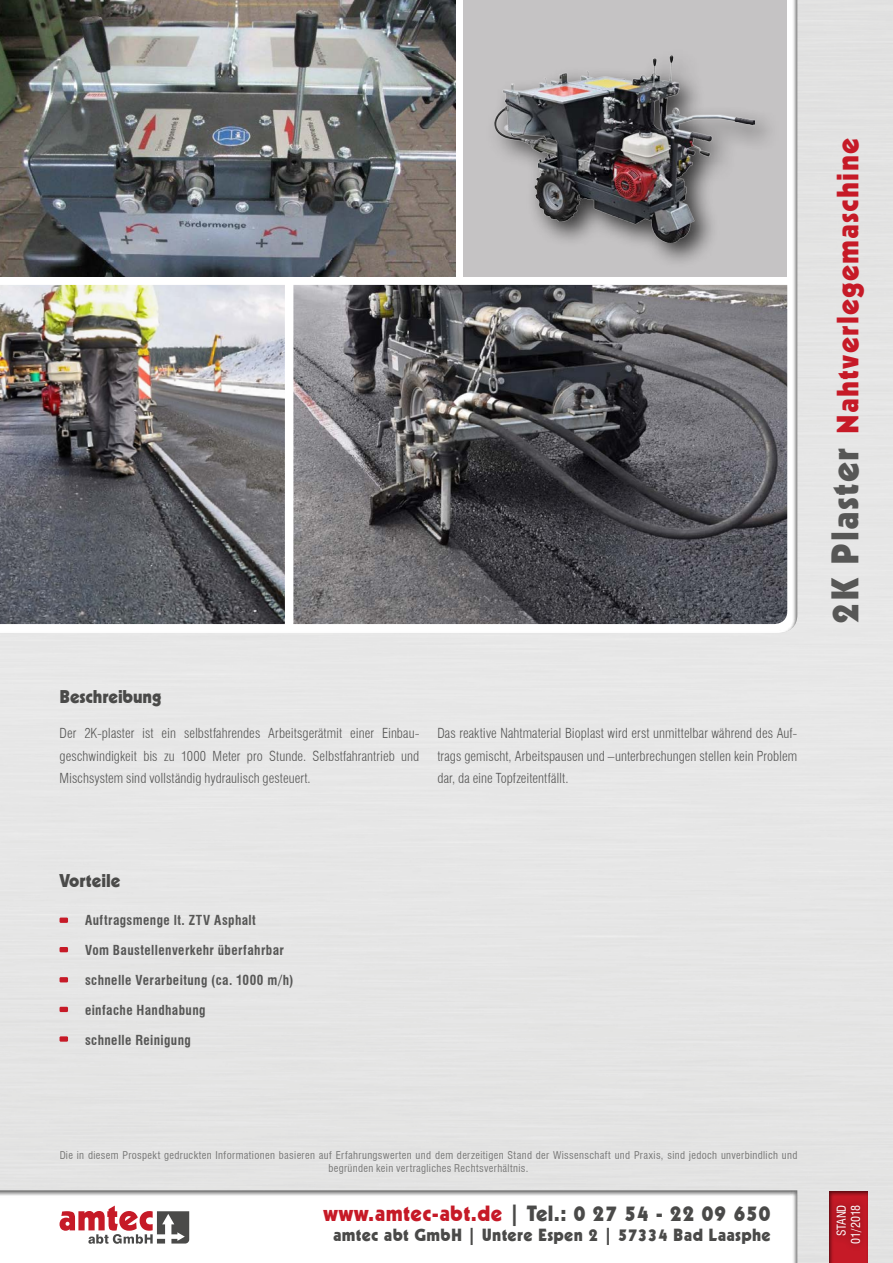
<style>
.page{position:relative;width:893px;height:1263px;background:#fff}
.page>*{position:absolute;margin:0;border:0;box-sizing:border-box;transform-origin:0 0}
.t1{font:30px "Geometric 231 BT Heavy C";letter-spacing:.04em;color:#c61a27}
.t2{font:21.45px "Geometric 231 BT Heavy C";letter-spacing:.02em;color:#4a4a49}
.t3{font:18px "Geometric 231 BT Heavy C";letter-spacing:-.01em;color:#4a4a49}
.t4{font:17.1px "Geometric 231 BT Heavy C";letter-spacing:.02em;color:#4a4a49}
.t5{font:300 condensed 13.5px/22.5px "Swiss 721 BT";color:#575756;text-align:justify}
.t6{font:700 condensed 13.5px "Swiss 721 BT";letter-spacing:.03em;color:#575756}
.t7{font:condensed 12px/14.4px "Swiss 721 BT";color:#fff;text-align:right}
.t8{font:condensed 10.5px/12.6px "Swiss 721 BT";letter-spacing:.035em;color:#4a4a49;text-align:center}
.s1{font-size:37.5px;color:#575756}
.s2{color:#c61a27}
</style>
<div class="page">
<div style="left:0;top:0;width:822px;height:1263px;background:#000;opacity:.55"></div>
<div style="left:815px;top:1181px;width:65px;height:82px;background:#000;opacity:.55"></div>
<div style="left:828px;top:1196px;width:42px;height:56px;background:#000;opacity:.25"></div>
<svg style="left:60px;top:917px;width:8px;height:6px"></svg>
<svg style="left:60px;top:947px;width:8px;height:5px"></svg>
<svg style="left:60px;top:977px;width:8px;height:5px"></svg>
<svg style="left:60px;top:1036px;width:8px;height:6px"></svg>
<svg style="left:60px;top:1007px;width:8px;height:5px"></svg>
<svg style="left:60px;top:1205px;width:129px;height:39px"></svg>
<img style="left:0;top:285px;width:285px;height:339px">
<img style="left:293px;top:285px;width:494px;height:339px">
<img style="left:0;top:0;width:455px;height:277px">
<div style="left:463px;top:0;width:324px;height:277px;background:#c5c3c4"></div>
<div style="left:486px;top:47px;width:295px;height:222px;background:#000;opacity:.75"></div>
<img style="left:494px;top:56px;width:261px;height:186px">
<h3 class="t3" style="left:60px;top:685px;width:103px">Beschreibung</h3>
<p class="t5" style="left:60px;top:722px;width:361px">Der 2K-plaster ist ein selbstfahrendes Arbeitsgerätmit einer Einbau&shy;geschwindigkeit bis zu 1000 Meter pro Stunde. Selbstfahrantrieb und Mischsystem sind vollständig hydraulisch gesteuert.</p>
<p class="t5" style="left:437px;top:722px;width:361px">Das reaktive Nahtmaterial Bioplast wird erst unmittelbar während des Auf&shy;trags gemischt, Arbeitspausen und –unterbrechungen stellen kein Problem dar, da eine Topfzeitentfällt.</p>
<h1 class="t1" style="left:829px;top:624px;width:487px;rotate:-90deg"><span class="s1">2K Plaster</span> Nahtverlegemaschine</h1>
<h3 class="t3" style="left:60px;top:869px;width:63px">Vorteile</h3>
<p class="t6" style="left:85px;top:912px;width:172px">Auftragsmenge lt. ZTV Asphalt</p>
<p class="t6" style="left:85px;top:942px;width:200px">Vom Baustellenverkehr überfahrbar</p>
<p class="t6" style="left:85px;top:972px;width:210px">schnelle Verarbeitung (ca. 1000 m/h)</p>
<p class="t6" style="left:85px;top:1002px;width:122px">einfache Handhabung</p>
<p class="t6" style="left:85px;top:1032px;width:107px">schnelle Reinigung</p>
<p class="t8" style="left:60px;top:1149px;width:739px">Die in diesem Prospekt gedruckten Informationen basieren auf Erfahrungswerten und dem derzeitigen Stand der Wissenschaft und Praxis, sind jedoch unverbindlich und begründen kein vertragliches Rechtsverhältnis.</p>
<h2 class="t2" style="left:323px;top:1200px;width:449px"><span class="s2">www.amtec-abt.de</span> | Tel.: 0 27 54 - 22 09 650</h2>
<p class="t4" style="left:333px;top:1225px;width:439px">amtec abt GmbH | Untere Espen 2 | 57334 Bad Laasphe</p>
<p class="t7" style="left:834px;top:1244px;width:41px;rotate:-90deg">STAND<br>01/2018</p>
</div>
